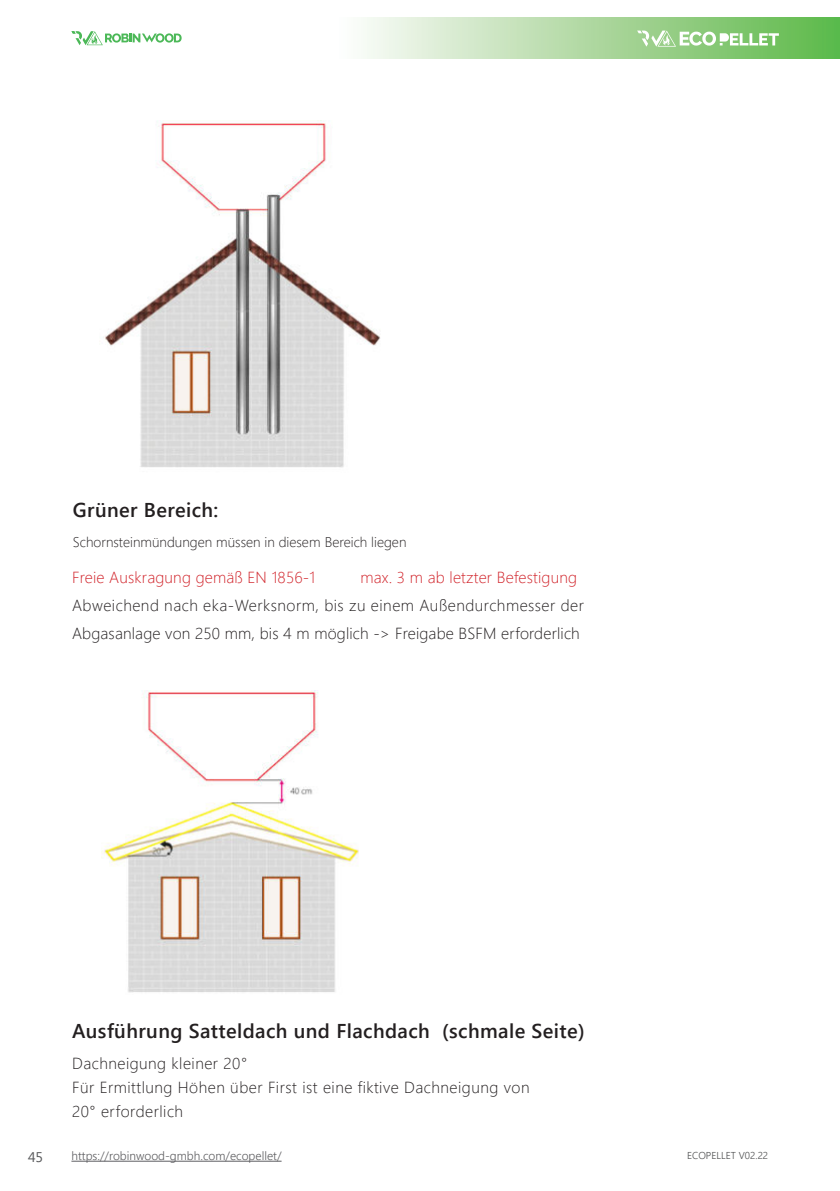
<style>
.page{position:relative;width:840px;height:1191px;background:#fff}
.page>*{position:absolute;margin:0;border:0;box-sizing:border-box;transform-origin:0 0}
.t1{font:600 20px "Segoe UI";letter-spacing:.02em;color:#231f20}
.t2{font:300 16px/24px "Segoe UI";letter-spacing:.03em;color:#231f20}
.t3{font:300 16px "Segoe UI";letter-spacing:.01em;color:#d1232a}
.t4{font:300 14px "Segoe UI";color:#231f20}
.t5{font:14px "Segoe UI";color:#57585a}
.t6{font:300 12px "Segoe UI";color:#5e5e61}
.t7{font:300 10px "Segoe UI";color:#4b4c4d}
</style>
<div class="page">
<div style="left:336px;top:18px;width:503px;height:41px;background:linear-gradient(to right,#fffcfd,#5eb749)"></div>
<svg style="left:636px;top:31px;width:142px;height:16px"></svg>
<hr style="left:71px;top:1160px;width:210px;height:1px;background:#5e5e61">
<svg style="left:71px;top:31px;width:110px;height:14px"></svg>
<img style="left:105px;top:120px;width:275px;height:348px">
<img style="left:101px;top:690px;width:258px;height:303px">
<p class="t1" style="left:73px;top:502px;width:147px">Grüner Bereich:</p>
<p class="t4" style="left:73px;top:537px;width:335px">Schornsteinmündungen müssen in diesem Bereich liegen</p>
<p class="t3" style="left:72px;top:571px;width:244px">Freie Auskragung gemäß EN 1856-1</p>
<p class="t3" style="left:360px;top:571px;width:218px">max. 3 m ab letzter Befestigung</p>
<p class="t2" style="left:72px;top:593px;width:513px;line-height:28px">Abweichend nach eka-Werksnorm, bis zu einem Außendurchmesser der<br>Abgasanlage von 250 mm, bis 4 m möglich -&gt; Freigabe BSFM erforderlich</p>
<p class="t1" style="left:72px;top:1023px;width:514px">Ausführung Satteldach und Flachdach (schmale Seite)</p>
<p class="t2" style="left:72px;top:1053px;width:459px">Dachneigung kleiner 20°<br>Für Ermittlung Höhen über First ist eine fiktive Dachneigung von<br>20° erforderlich</p>
<p class="t5" style="left:28px;top:1151px;width:17px">45</p>
<p class="t6" style="left:71px;top:1151px;width:211px">https://robinwood-gmbh.com/ecopellet/</p>
<p class="t7" style="left:687px;top:1149px;width:82px">ECOPELLET V02.22</p>
</div>
